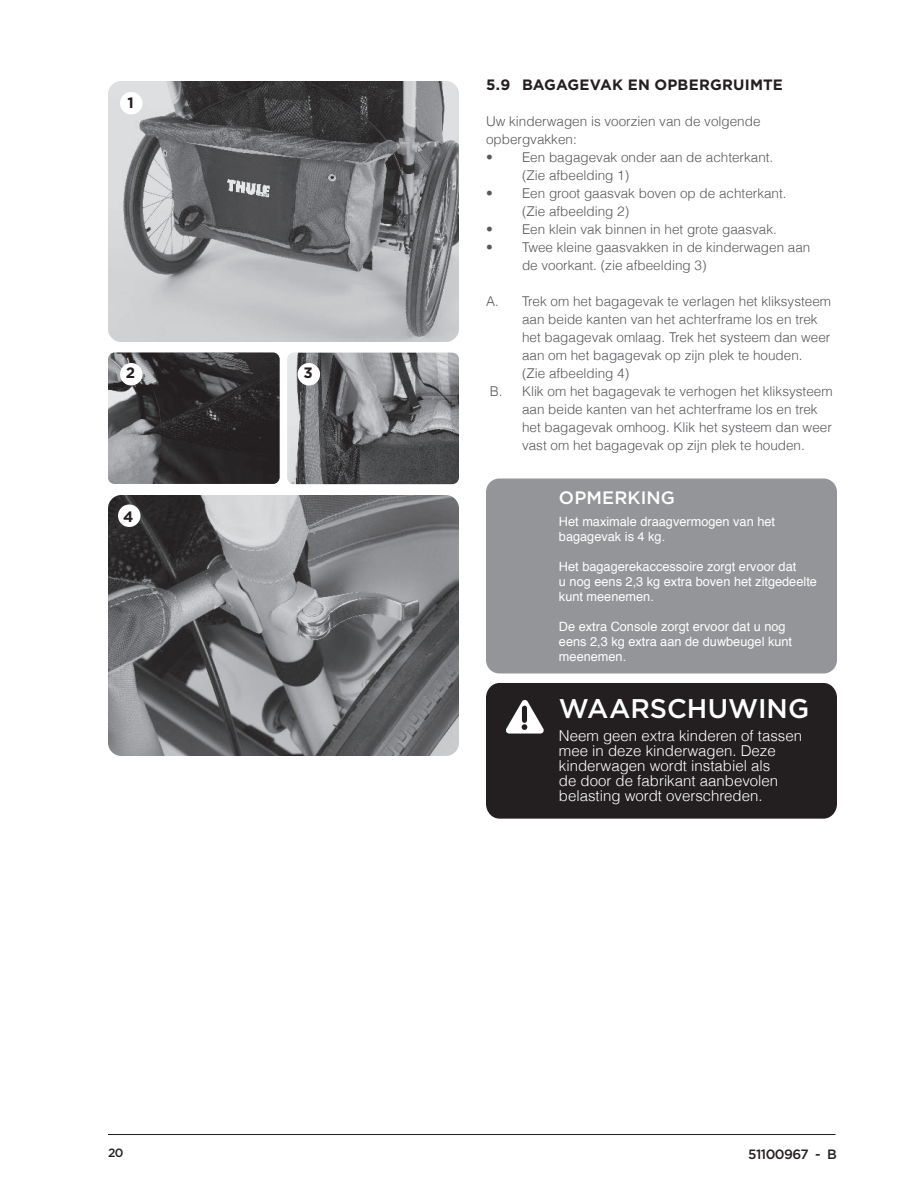
<style>
.page{position:relative;width:918px;height:1188px;background:#fff}
.page>*{position:absolute;margin:0;border:0;box-sizing:border-box;transform-origin:0 0}
.t1{font:500 27px "Gotham";letter-spacing:-.005em;color:#fff}
.t2{font:500 18px "Gotham";letter-spacing:.005em;color:#fff}
.t3{font:300 15px/15px "Helvetica";color:#fff}
.t4{font:700 15px "Gotham";letter-spacing:.005em;color:#231f20}
.t5{font:300 13.5px/18px "Helvetica";color:#57585a}
.t6{font:500 13.5px "Thule";letter-spacing:-.04em;color:#231f20}
.t7{font:12.75px/15px "Helvetica";color:#fff}
.t8{font:500 12px "Thule";color:#231f20}
</style>
<div class="page">
<hr style="left:108px;top:1134px;width:728px;height:1px;background:#231f20">
<img style="left:108px;top:495px;width:351px;height:261px">
<div style="left:118px;top:505px;width:23px;height:22px;background:#fff;border-radius:50%"></div>
<div style="left:486px;top:683px;width:351px;height:136px;background:#231f20;border-radius:14px"></div>
<svg style="left:506px;top:700px;width:38px;height:34px"></svg>
<div style="left:486px;top:478px;width:351px;height:196px;background:#939598;border-radius:13px"></div>
<img style="left:108px;top:81px;width:351px;height:261px">
<img style="left:108px;top:352px;width:172px;height:132px">
<img style="left:287px;top:353px;width:172px;height:131px">
<div style="left:120px;top:92px;width:22px;height:23px;background:#fff;border-radius:50%"></div>
<div style="left:120px;top:363px;width:22px;height:22px;background:#fff;border-radius:50%"></div>
<div style="left:298px;top:363px;width:22px;height:22px;background:#fff;border-radius:50%"></div>
<p class="t4" style="left:127px;top:94px;width:8px">1</p>
<p class="t4" style="left:126px;top:364px;width:11px">2</p>
<p class="t4" style="left:303px;top:364px;width:11px">3</p>
<p class="t4" style="left:123px;top:508px;width:12px">4</p>
<p class="t4" style="left:486px;top:76px;width:94px">5.9 BAGAGEV</p>
<p class="t4" style="left:600px;top:76px;width:101px">AKEN OPBERGRU</p>
<p class="t4" style="left:745px;top:76px;width:17px">IMTE</p>
<p class="t5" style="left:486px;top:112px;width:276px">Uw kinderwagen is voorzien van de volgende opbergvakken:</p>
<p class="t5" style="left:522px;top:148px;width:253px;text-indent:-36px">• Een bagagevak onder aan de achterkant. (Zie afbeelding 1)</p>
<p class="t5" style="left:522px;top:184px;width:266px;text-indent:-36px">• Een groot gaasvak boven op de achterkant. (Zie afbeelding 2)</p>
<p class="t5" style="left:486px;top:220px;width:292px">• Een klein vak binnen in het grote gaasvak.</p>
<p class="t5" style="left:522px;top:238px;width:290px;text-indent:-36px">• Twee kleine gaasvakken in de kinderwagen aan de voorkant. (zie afbeelding 3)</p>
<p class="t5" style="left:486px;top:292px;width:347px">A. Trek om het bagagevak te verlagen het kliksysteem</p>
<p class="t5" style="left:522px;top:310px;width:297px">aan beide kanten van het achterframe los en trek</p>
<p class="t5" style="left:522px;top:328px;width:310px">het bagagevak omlaag. Trek het systeem dan weer</p>
<p class="t5" style="left:522px;top:346px;width:282px">aan om het bagagevak op zijn plek te houden.</p>
<p class="t5" style="left:522px;top:364px;width:109px">(Zie afbeelding 4)</p>
<p class="t5" style="left:490px;top:382px;width:344px">B. Klik om het bagagevak te verhogen het kliksysteem</p>
<p class="t5" style="left:522px;top:400px;width:297px">aan beide kanten van het achterframe los en trek</p>
<p class="t5" style="left:522px;top:418px;width:311px">het bagagevak omhoog. Klik het systeem dan weer</p>
<p class="t5" style="left:522px;top:436px;width:284px">vast om het bagagevak op zijn plek te houden.</p>
<h2 class="t2" style="left:559px;top:487px;width:118px">OPMERKING</h2>
<p class="t7" style="left:559px;top:515px;width:218px">Het maximale draagvermogen van het bagagevak is 4 kg.</p>
<p class="t7" style="left:559px;top:560px;width:259px">Het bagagerekaccessoire zorgt ervoor dat<br>u nog eens 2,3 kg extra boven het zitgedeelte kunt meenemen.</p>
<p class="t7" style="left:559px;top:620px;width:235px">De extra Console zorgt ervoor dat u nog eens 2,3 kg extra aan de duwbeugel kunt meenemen.</p>
<h1 class="t1" style="left:559px;top:693px;width:252px">WAARSCHUWING</h1>
<p class="t3" style="left:559px;top:728px;width:245px">Neem geen extra kinderen of tassen mee in deze kinderwagen. Deze kinderwagen wordt instabiel als<br>de door de fabrikant aanbevolen belasting wordt overschreden.</p>
<p class="t8" style="left:108px;top:1145px;width:17px">20</p>
<p class="t6" style="left:748px;top:1145px;width:90px">51100967 - B</p>
</div>
